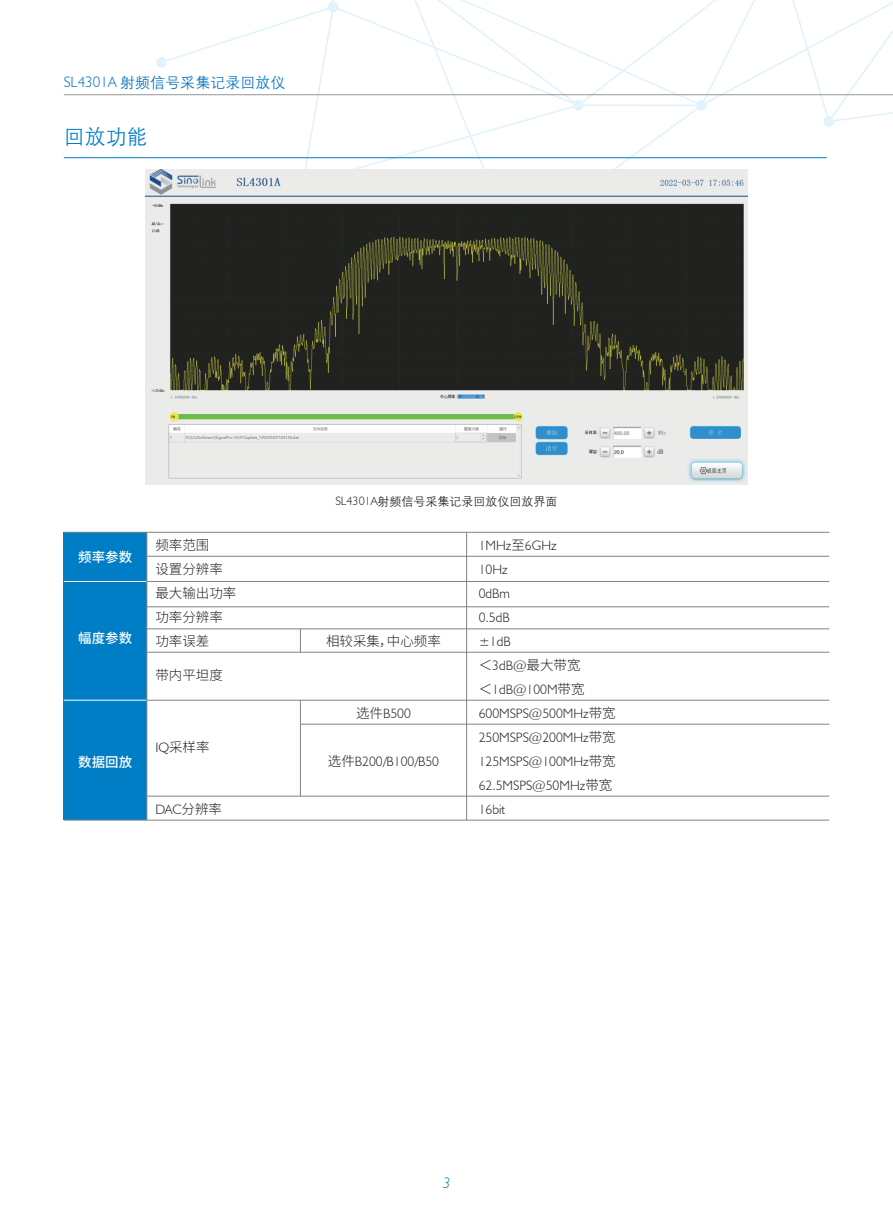
<style>
.page{position:relative;width:893px;height:1212px;background:#fff}
.page>*{position:absolute;margin:0;border:0;box-sizing:border-box;transform-origin:0 0}
.t1{font:21px "H Yg 2 gj";color:#007ec5}
.t2{font:15px "H Yg 2 gj";color:#0072bc}
.t3{font:italic 300 15px "Humanist 521 BT";color:#0072bc}
.t4{font:300 13.5px/24px "Humanist 521 BT";color:#231f20}
.t5{font:300 13.5px/24px "Source Han Sans CN";color:#231f20}
.t6{font:500 13.5px "Source Han Sans CN";color:#fff}
.t7{font:12px "H Yg 2 gj";color:#231f20}
.s1{font-family:"Humanist 521 BT";font-weight:300}
.s2{font-family:"Humanist 521 BT"}
.s3{font-family:"Source Han Sans CN"}
</style>
<div class="page">
<hr style="left:64px;top:700px;width:765px;height:1px;background:#808285">
<hr style="left:64px;top:581px;width:765px;height:1px;background:#808285">
<svg style="left:156px;top:57px;width:5px;height:11px"></svg>
<svg style="left:161px;top:0;width:732px;height:100px"></svg>
<svg style="left:822px;top:74px;width:71px;height:85px"></svg>
<svg style="left:296px;top:0;width:459px;height:248px"></svg>
<hr style="left:64px;top:94px;width:829px;height:1px;background:#939598">
<div style="left:64px;top:532px;width:83px;height:288px;background:#007ec5"></div>
<hr style="left:64px;top:820px;width:765px;height:1px;background:#808285">
<hr style="left:64px;top:532px;width:765px;height:1px;background:#808285">
<hr style="left:147px;top:556px;width:682px;height:1px;background:#808285">
<hr style="left:147px;top:606px;width:682px;height:1px;background:#808285">
<hr style="left:147px;top:629px;width:682px;height:1px;background:#808285">
<hr style="left:147px;top:652px;width:682px;height:1px;background:#808285">
<hr style="left:147px;top:796px;width:682px;height:1px;background:#808285">
<hr style="left:300px;top:724px;width:529px;height:1px;background:#808285">
<hr style="left:466px;top:532px;width:1px;height:288px;background:#808285">
<svg style="left:300px;top:630px;width:1px;height:22px"></svg>
<hr style="left:300px;top:700px;width:1px;height:96px;background:#808285">
<hr style="left:64px;top:157px;width:763px;height:1px;background:#007ec5">
<img style="left:146px;top:169px;width:601px;height:315px">
<hr style="left:64px;top:700px;width:83px;height:1px;background:#fff">
<hr style="left:64px;top:581px;width:83px;height:1px;background:#fff">
<hr style="left:147px;top:532px;width:1px;height:288px;background:#808285">
<p class="t2" style="left:64px;top:75px;width:223px"><span class="s1">SL4301A</span> 射频信号采集记录回放仪</p>
<h1 class="t1" style="left:64px;top:126px;width:86px">回放功能</h1>
<p class="t6" style="left:78px;top:550px;width:55px">频率参数</p>
<p class="t6" style="left:78px;top:631px;width:55px">幅度参数</p>
<p class="t6" style="left:78px;top:754px;width:55px">数据回放</p>
<p class="t5" style="left:155px;top:533px;width:83px">频率范围<br>设置分辨率最大输出功率功率分辨率功率误差</p>
<p class="t5" style="left:155px;top:663px;width:69px">带内平坦度</p>
<p class="t5" style="left:155px;top:735px;width:56px"><span class="s2">IQ</span>采样率</p>
<p class="t4" style="left:155px;top:797px;width:68px">DAC<span class="s3">分辨率</span></p>
<p class="t7" style="left:335px;top:495px;width:224px"><span class="s1">SL4301A</span>射频信号采集记录回放仪回放界面</p>
<p class="t5" style="left:326px;top:629px;width:116px">相较采集，中心频率</p>
<p class="t4" style="left:356px;top:701px;width:56px"><span class="s3">选件</span>B500</p>
<p class="t4" style="left:328px;top:749px;width:113px"><span class="s3">选件</span>B200/B100/B50</p>
<p class="t4" style="left:479px;top:533px;width:80px">1MHz<span class="s3">至</span>6GHz<br>10Hz<br>0dBm<br>0.5dB<br>±1dB</p>
<p class="t5" style="left:479px;top:653px;width:103px">＜<span class="s2">3dB@</span>最大带宽</p>
<p class="t4" style="left:479px;top:677px;width:139px"><span class="s3">＜</span>1dB@100M<span class="s3">带宽<br></span>600MSPS@500MHz<span class="s3">带宽<br></span>250MSPS@200MHz<span class="s3">带宽<br></span>125MSPS@100MHz<span class="s3">带宽<br></span>62.5MSPS@50MHz<span class="s3">带宽<br></span>16bit</p>
<p class="t3" style="left:443px;top:1174px;width:9px">3</p>
</div>
